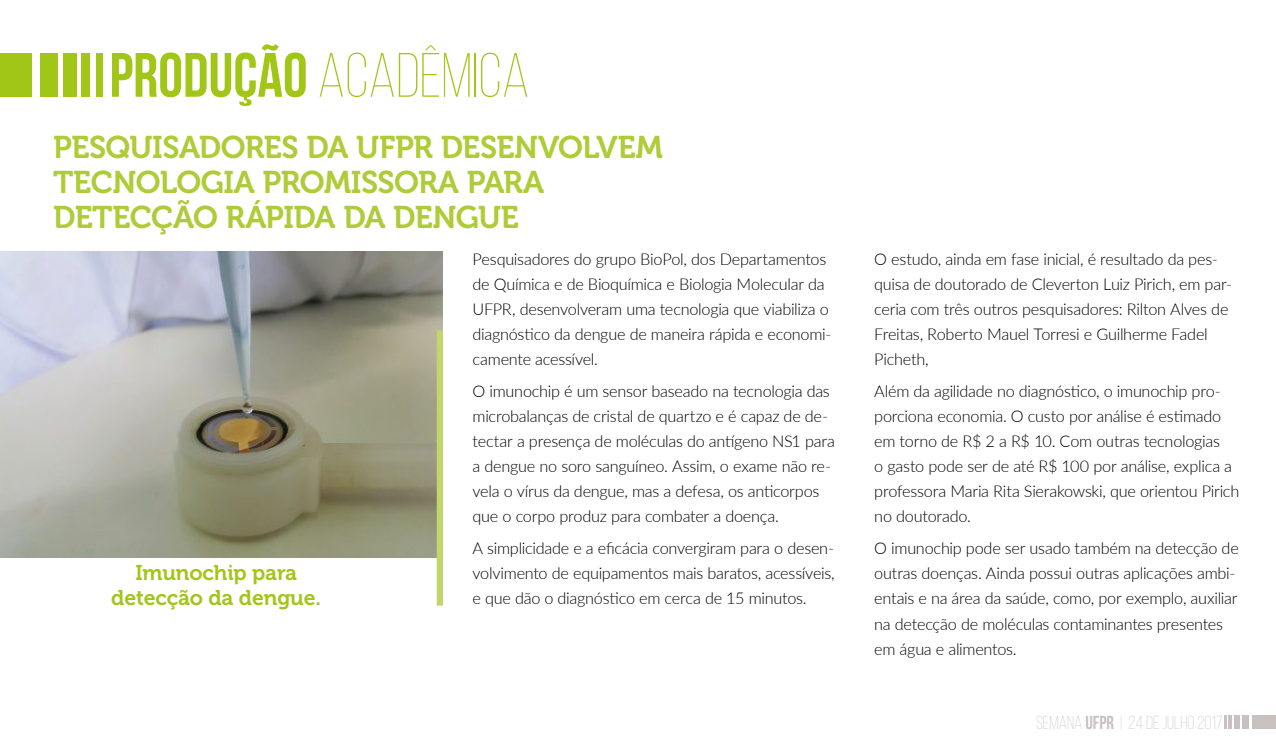
<style>
.page{position:relative;width:1276px;height:745px;background:#fff}
.page>*{position:absolute;margin:0;border:0;box-sizing:border-box;transform-origin:0 0}
.t1{font:300 62.5px "Bebas Neue";color:#a2c617}
.t2{font:31.25px/35px "Museo 700";letter-spacing:-.02em;color:#aecb38}
.t3{font:21.25px/25px "Museo 700";letter-spacing:-.005em;color:#a2c617;text-align:center}
.t4{font:300 18.75px "Bebas Neue";color:#c7c1bf}
.t5{font:300 16.25px/25px "Lato";letter-spacing:-.015em;color:#000}
.s1{font-weight:700}
</style>
<div class="page">
<svg style="left:1224px;top:715px;width:2px;height:13px"></svg>
<hr style="left:1228px;top:715px;width:4px;height:13px;background:#c7c1bf">
<div style="left:1234px;top:715px;width:5px;height:13px;background:#c7c1bf"></div>
<div style="left:1242px;top:715px;width:6px;height:13px;background:#c7c1bf"></div>
<div style="left:1251px;top:715px;width:25px;height:13px;background:#c7c1bf"></div>
<div style="left:96px;top:53px;width:7px;height:44px;background:#a2c617"></div>
<div style="left:81px;top:53px;width:9px;height:44px;background:#a2c617"></div>
<div style="left:63px;top:53px;width:13px;height:44px;background:#a2c617"></div>
<div style="left:40px;top:53px;width:18px;height:44px;background:#a2c617"></div>
<div style="left:0;top:53px;width:31px;height:44px;background:#a2c617"></div>
<img style="left:0;top:252px;width:443px;height:305px">
<div style="left:437px;top:330px;width:6px;height:275px;background:#c2d66b"></div>
<h1 class="t1" style="left:109px;top:42px;width:421px"><span class="s1">PRODUÇÃO</span> ACADÊMICA</h1>
<h2 class="t2" style="left:53px;top:130px;width:611px">PESQUISADORES DA UFPR DESENVOLVEM<br>TECNOLOGIA PROMISSORA PARA<br>DETECÇÃO RÁPIDA DA DENGUE</h2>
<h3 class="t3" style="left:111px;top:560px;width:211px">Imunochip para detecção da dengue.</h3>
<p class="t5" style="left:472px;top:246px;width:360px">Pesquisadores do grupo BioPol, dos Departamentos de Química e de Bioquímica e Biologia Molecular da UFPR, desenvolveram uma tecnologia que viabiliza o diagnóstico da dengue de maneira rápida e economi&shy;camente acessível.</p>
<p class="t5" style="left:472px;top:378px;width:364px">O imunochip é um sensor baseado na tecnologia das microbalanças de cristal de quartzo e é capaz de de&shy;tectar a presença de moléculas do antígeno NS1 para a dengue no soro sanguíneo. Assim, o exame não re&shy;vela o vírus da dengue, mas a defesa, os anticorpos que o corpo produz para combater a doença.</p>
<p class="t5" style="left:472px;top:535px;width:363px;text-align:justify">A simplicidade e a eficácia convergiram para o desen&shy;volvimento de equipamentos mais baratos, acessíveis, e que dão o diagnóstico em cerca de 15 minutos.</p>
<p class="t5" style="left:874px;top:246px;width:359px">O estudo, ainda em fase inicial, é resultado da pes&shy;quisa de doutorado de Cleverton Luiz Pirich, em par&shy;ceria com três outros pesquisadores: Rilton Alves de Freitas, Roberto Mauel Torresi e Guilherme Fadel Picheth,</p>
<p class="t5" style="left:874px;top:378px;width:366px">Além da agilidade no diagnóstico, o imunochip pro&shy;porciona economia. O custo por análise é estimado em torno de R$ 2 a R$ 10. Com outras tecnologias<br>o gasto pode ser de até R$ 100 por análise, explica a professora Maria Rita Sierakowski, que orientou Pirich no doutorado.</p>
<p class="t5" style="left:874px;top:535px;width:366px">O imunochip pode ser usado também na detecção de outras doenças. Ainda possui outras aplicações ambi&shy;entais e na área da saúde, como, por exemplo, auxiliar na detecção de moléculas contaminantes presentes em água e alimentos.</p>
<p class="t4" style="left:1036px;top:712px;width:188px">SEMANA <span class="s1">UFPR</span> | 24 DE JULHO 2017</p>
</div>
